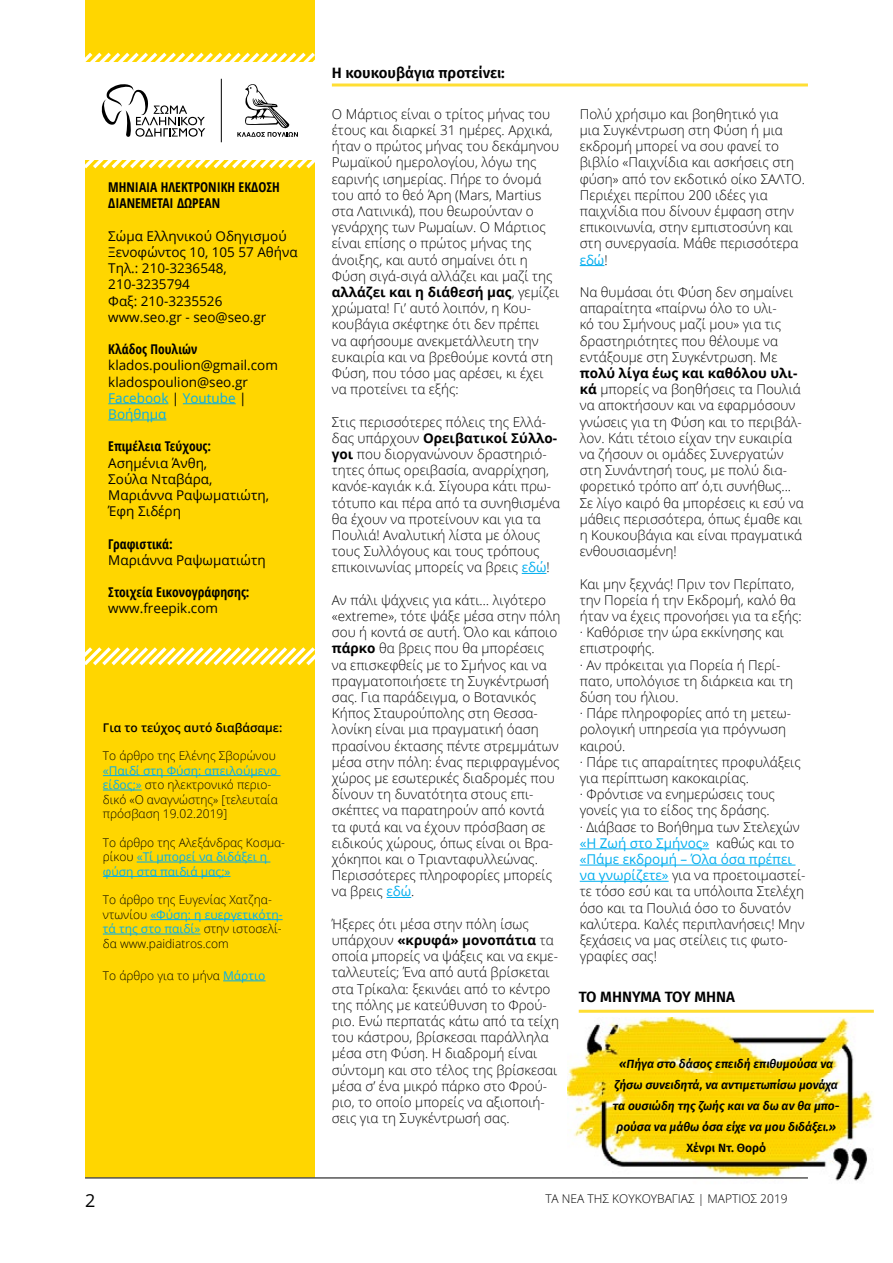
<style>
.page{position:relative;width:893px;height:1263px;background:#fff}
.page>*{position:absolute;margin:0;border:0;box-sizing:border-box;transform-origin:0 0}
.t1{font:18px "Open Sans";color:#000}
.t2{font:600 15px "Fira Sans";color:#000}
.t3{font:300 13.5px/16.2px "Open Sans";color:#000}
.t4{font:13.5px/16.2px "Open Sans";color:#000}
.t5{font:700 13.5px/16.2px "Open Sans Condensed";color:#000}
.t6{font:300 12px/14.4px "Open Sans";color:#000}
.t7{font:italic 600 12px/21px "Fira Sans";color:#000;text-align:center}
.t8{font:12px/14.4px "Open Sans";color:#00aeef}
.t9{font:600 12px "Open Sans";color:#000}
.t10{font:600 12px "Fira Sans";color:#000}
.s1{color:#00aeef}
.s2{font-weight:400;color:#00aeef}
.s3{font-weight:300;color:#000}
.s4{font-weight:700}
</style>
<div class="page">
<img style="left:567px;top:1018px;width:306px;height:163px">
<div style="left:85px;top:470px;width:230px;height:708px;background:#ffd600"></div>
<div style="left:85px;top:0;width:230px;height:486px;background:#ffd600"></div>
<div style="left:79px;top:62px;width:244px;height:97px;background:#fff"></div>
<svg style="left:101px;top:84px;width:104px;height:53px"></svg>
<svg style="left:237px;top:84px;width:61px;height:53px"></svg>
<hr style="left:108px;top:403px;width:60px;height:1px;background:#00aeef">
<hr style="left:183px;top:403px;width:53px;height:1px;background:#00aeef">
<hr style="left:108px;top:420px;width:58px;height:1px;background:#00aeef">
<svg style="left:85px;top:159px;width:230px;height:10px"></svg>
<svg style="left:85px;top:52px;width:230px;height:10px"></svg>
<hr style="left:221px;top:79px;width:1px;height:63px;background:#000">
<hr style="left:332px;top:83px;width:476px;height:3px;background:#ffd600">
<svg style="left:85px;top:647px;width:230px;height:19px"></svg>
<hr style="left:103px;top:775px;width:177px;height:1px;background:#00aeef">
<hr style="left:103px;top:790px;width:39px;height:1px;background:#00aeef">
<hr style="left:137px;top:862px;width:133px;height:1px;background:#00aeef">
<hr style="left:103px;top:876px;width:128px;height:1px;background:#00aeef">
<hr style="left:150px;top:919px;width:133px;height:1px;background:#00aeef">
<hr style="left:103px;top:934px;width:98px;height:1px;background:#00aeef">
<hr style="left:223px;top:980px;width:43px;height:1px;background:#00aeef">
<svg style="left:522px;top:573px;width:24px;height:1px"></svg>
<svg style="left:387px;top:897px;width:24px;height:1px"></svg>
<svg style="left:580px;top:265px;width:24px;height:1px"></svg>
<hr style="left:580px;top:848px;width:129px;height:1px;background:#00aeef">
<hr style="left:580px;top:865px;width:215px;height:1px;background:#00aeef">
<hr style="left:580px;top:881px;width:89px;height:1px;background:#00aeef">
<hr style="left:579px;top:1010px;width:295px;height:3px;background:#ffd600">
<hr style="left:85px;top:1178px;width:723px;height:1px;background:#000">
<p class="t5" style="left:108px;top:179px;width:173px">ΜΗΝΙΑΙΑ ΗΛΕΚΤΡΟΝΙΚΗ ΕΚΔΟΣΗ<br>ΔΙΑΝΕΜΕΤΑΙ ΔΩΡΕΑΝ</p>
<p class="t4" style="left:108px;top:227px;width:191px">Σώμα Ελληνικού Οδηγισμού<br>Ξενοφώντος 10, 105 57 Αθήνα<br>Τηλ.: 210-3236548,<br>210-3235794<br>Φαξ: 210-3235526 www.seo.gr - seo@seo.gr</p>
<p class="t5" style="left:108px;top:341px;width:91px">Κλάδος Πουλιών</p>
<p class="t4" style="left:108px;top:357px;width:171px">klados.poulion@gmail.com kladospoulion@seo.gr<br><span class="s1">Facebook</span> | <span class="s1">Youtube</span> |<br><span class="s1">Βοήθημα</span></p>
<p class="t5" style="left:108px;top:438px;width:104px">Επιμέλεια Τεύχους:</p>
<p class="t4" style="left:108px;top:454px;width:162px">Ασημένια Άνθη,<br>Σούλα Νταβάρα,<br>Μαριάννα Ραψωματιώτη,<br>Έφη Σιδέρη</p>
<p class="t5" style="left:108px;top:535px;width:66px">Γραφιστικά:</p>
<p class="t4" style="left:108px;top:551px;width:159px">Μαριάννα Ραψωματιώτη</p>
<p class="t5" style="left:108px;top:584px;width:143px">Στοιχεία Εικονογράφησης:</p>
<p class="t4" style="left:108px;top:600px;width:111px">www.freepik.com</p>
<p class="t9" style="left:103px;top:719px;width:181px">Για το τεύχος αυτό διαβάσαμε:</p>
<p class="t6" style="left:103px;top:748px;width:175px">Το άρθρο της Ελένης Σβορώνου</p>
<p class="t6" style="left:103px;top:763px;width:177px"><span class="s2">«Παιδί στη Φύση: απειλούμενο είδος;»</span> στο ηλεκτρονικό περιο&shy;δικό «Ο αναγνώστης» [τελευταία πρόσβαση 19.02.2019]</p>
<p class="t8" style="left:103px;top:835px;width:184px"><span class="s3">Το άρθρο της Αλεξάνδρας Κοσμα&shy;ρίκου</span> «Τί μπορεί να διδάξει η φύση στα παιδιά μας;»</p>
<p class="t6" style="left:103px;top:892px;width:181px">Το άρθρο της Ευγενίας Χατζηα&shy;ντωνίου <span class="s2">«Φύση: η ευεργετικότη&shy;τά της στο παιδί»</span> στην ιστοσελί&shy;δα www.paidiatros.com</p>
<p class="t6" style="left:103px;top:968px;width:164px">Το άρθρο για το μήνα <span class="s2">Μάρτιο</span></p>
<h1 class="t1" style="left:85px;top:1188px;width:12px">2</h1>
<p class="t2" style="left:332px;top:61px;width:175px">Η κουκουβάγια προτείνει:</p>
<p class="t3" style="left:332px;top:105px;width:229px">Ο Μάρτιος είναι ο τρίτος μήνας του έτους και διαρκεί 31 ημέρες. Αρχικά, ήταν ο πρώτος μήνας του δεκάμηνου<br>Ρωμαϊκού ημερολογίου, λόγω της εαρινής ισημερίας. Πήρε το όνομά του από το θεό Άρη (Mars, Martius στα Λατινικά), που θεωρούνταν ο γενάρχης των Ρωμαίων. Ο Μάρτιος είναι επίσης ο πρώτος μήνας της άνοιξης, και αυτό σημαίνει ότι η<br>Φύση σιγά-σιγά αλλάζει και μαζί της <span class="s4">αλλάζει και η διάθεσή μας</span>, γεμίζει χρώματα! Γι’ αυτό λοιπόν, η Κου&shy;κουβάγια σκέφτηκε ότι δεν πρέπει<br>να αφήσουμε ανεκμετάλλευτη την ευκαιρία και να βρεθούμε κοντά στη<br>Φύση, που τόσο μας αρέσει, κι έχει να προτείνει τα εξής:</p>
<p class="t3" style="left:332px;top:413px;width:230px">Στις περισσότερες πόλεις της Ελλά&shy;δας υπάρχουν <span class="s4">Ορειβατικοί Σύλλο&shy;γοι</span> που διοργανώνουν δραστηριό&shy;τητες όπως ορειβασία, αναρρίχηση, κανόε-καγιάκ κ.ά. Σίγουρα κάτι πρω&shy;τότυπο και πέρα από τα συνηθισμένα θα έχουν να προτείνουν και για τα Πουλιά! Αναλυτική λίστα με όλους τους Συλλόγους και τους τρόπους επικοινωνίας μπορείς να βρεις <span class="s2">εδώ</span>!</p>
<p class="t3" style="left:332px;top:591px;width:230px">Αν πάλι ψάχνεις για κάτι… λιγότερο «extreme», τότε ψάξε μέσα στην πόλη σου ή κοντά σε αυτή. Όλο και κάποιο <span class="s4">πάρκο</span> θα βρεις που θα μπορέσεις να επισκεφθείς με το Σμήνος και να πραγματοποιήσετε τη Συγκέντρωσή σας. Για παράδειγμα, ο Βοτανικός<br>Κήπος Σταυρούπολης στη Θεσσα&shy;λονίκη είναι μια πραγματική όαση πρασίνου έκτασης πέντε στρεμμάτων μέσα στην πόλη: ένας περιφραγμένος χώρος με εσωτερικές διαδρομές που δίνουν τη δυνατότητα στους επι&shy;σκέπτες να παρατηρούν από κοντά τα φυτά και να έχουν πρόσβαση σε ειδικούς χώρους, όπως είναι οι Βρα&shy;χόκηποι και ο Τριανταφυλλεώνας.<br>Περισσότερες πληροφορίες μπορείς να βρεις <span class="s2">εδώ</span>.</p>
<p class="t3" style="left:332px;top:915px;width:229px">Ήξερες ότι μέσα στην πόλη ίσως υπάρχουν <span class="s4">«κρυφά» μονοπάτια</span> τα οποία μπορείς να ψάξεις και να εκμε&shy;ταλλευτείς; Ένα από αυτά βρίσκεται στα Τρίκαλα: ξεκινάει από το κέντρο της πόλης με κατεύθυνση το Φρού&shy;ριο. Ενώ περπατάς κάτω από τα τείχη του κάστρου, βρίσκεσαι παράλληλα μέσα στη Φύση. Η διαδρομή είναι σύντομη και στο τέλος της βρίσκεσαι μέσα σ’ ένα μικρό πάρκο στο Φρού&shy;ριο, το οποίο μπορείς να αξιοποιή&shy;σεις για τη Συγκέντρωσή σας.</p>
<p class="t3" style="left:580px;top:105px;width:227px">Πολύ χρήσιμο και βοηθητικό για<br>μια Συγκέντρωση στη Φύση ή μια εκδρομή μπορεί να σου φανεί το βιβλίο «Παιχνίδια και ασκήσεις στη φύση» από τον εκδοτικό οίκο ΣΑΛΤΟ.<br>Περιέχει περίπου 200 ιδέες για παιχνίδια που δίνουν έμφαση στην επικοινωνία, στην εμπιστοσύνη και στη συνεργασία. Μάθε περισσότερα <span class="s2">εδώ</span>!</p>
<p class="t3" style="left:580px;top:284px;width:215px">Να θυμάσαι ότι Φύση δεν σημαίνει απαραίτητα «παίρνω όλο το υλι&shy;κό του Σμήνους μαζί μου» για τις δραστηριότητες που θέλουμε να εντάξουμε στη Συγκέντρωση. Με</p>
<p class="t3" style="left:580px;top:365px;width:226px"><span class="s4">πολύ λίγα έως και καθόλου υλι&shy;κά</span> μπορείς να βοηθήσεις τα Πουλιά να αποκτήσουν και να εφαρμόσουν γνώσεις για τη Φύση και το περιβάλ&shy;λον. Κάτι τέτοιο είχαν την ευκαιρία να ζήσουν οι ομάδες Συνεργατών στη Συνάντησή τους, με πολύ δια&shy;φορετικό τρόπο απ’ ό,τι συνήθως...<br>Σε λίγο καιρό θα μπορέσεις κι εσύ να μάθεις περισσότερα, όπως έμαθε και η Κουκουβάγια και είναι πραγματικά ενθουσιασμένη!</p>
<p class="t3" style="left:580px;top:575px;width:227px">Και μην ξεχνάς! Πριν τον Περίπατο, την Πορεία ή την Εκδρομή, καλό θα ήταν να έχεις προνοήσει για τα εξής: · Καθόρισε την ώρα εκκίνησης και επιστροφής.<br>· Αν πρόκειται για Πορεία ή Περί&shy;πατο, υπολόγισε τη διάρκεια και τη δύση του ήλιου.<br>· Πάρε πληροφορίες από τη μετεω&shy;ρολογική υπηρεσία για πρόγνωση καιρού.<br>· Πάρε τις απαραίτητες προφυλάξεις για περίπτωση κακοκαιρίας.<br>· Φρόντισε να ενημερώσεις τους γονείς για το είδος της δράσης.<br>· Διάβασε το Βοήθημα των Στελεχών <span class="s2">«Η Ζωή στο Σμήνος»</span> καθώς και το <span class="s2">«Πάμε εκδρομή – Όλα όσα πρέπει να γνωρίζετε»</span> για να προετοιμαστεί&shy;τε τόσο εσύ και τα υπόλοιπα Στελέχη όσο και τα Πουλιά όσο το δυνατόν καλύτερα. Καλές περιπλανήσεις! Μην ξεχάσεις να μας στείλεις τις φωτο&shy;γραφίες σας!</p>
<p class="t2" style="left:579px;top:985px;width:158px">TO MHNYMA TOY MHNA</p>
<p class="t7" style="left:613px;top:1053px;width:228px">«Πήγα στο δάσος επειδή επιθυμούσα να ζήσω συνειδητά, να αντιμετωπίσω μονάχα τα ουσιώδη της ζωής και να δω αν θα μπο&shy;ρούσα να μάθω όσα είχε να μου διδάξει.»</p>
<p class="t10" style="left:686px;top:1138px;width:81px">Χένρι Ντ. Θορό</p>
<p class="t6" style="left:545px;top:1191px;width:244px">ΤΑ ΝΕΑ ΤΗΣ ΚΟΥΚΟΥΒΑΓΙΑΣ | ΜΑΡΤΙΟΣ 2019</p>
</div>
